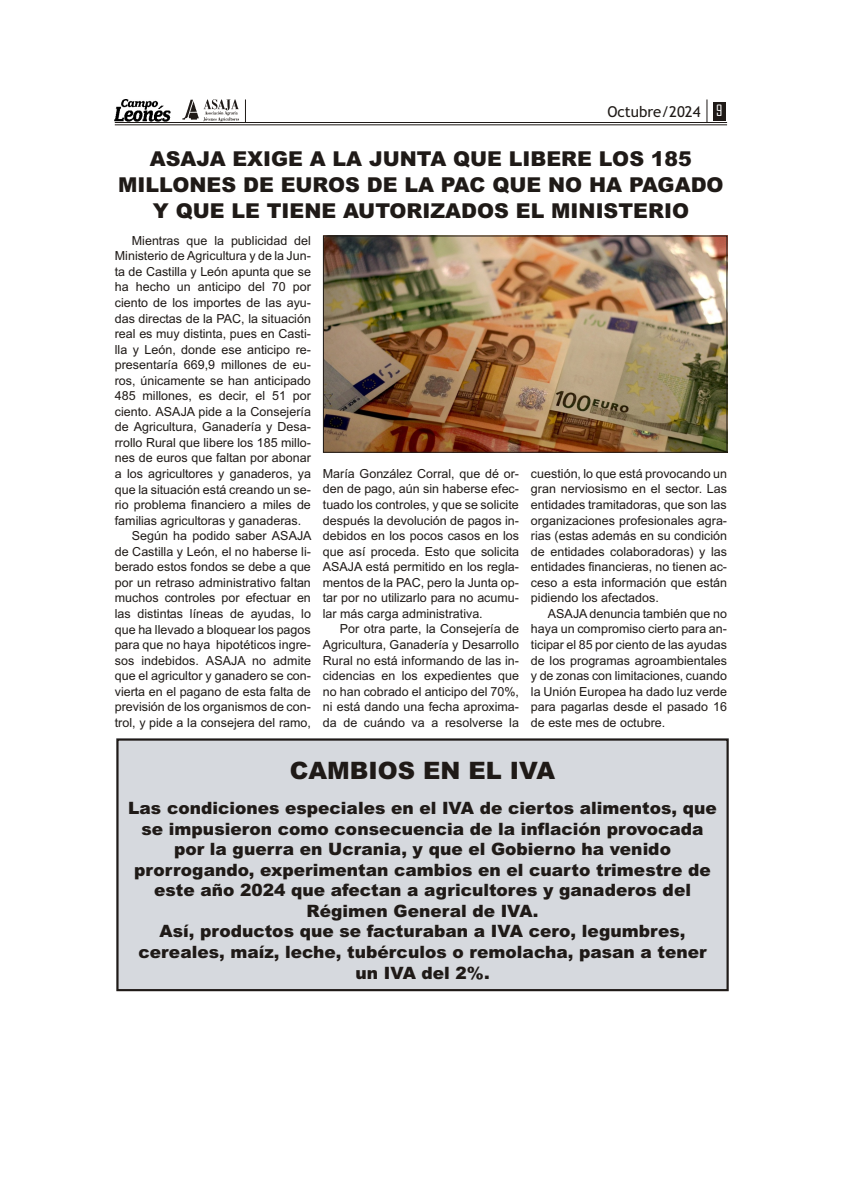
<style>
.page{position:relative;width:842px;height:1191px;background:#fff}
.page>*{position:absolute;margin:0;border:0;box-sizing:border-box;transform-origin:0 0}
.t1{font:900 24px "Arial";color:#1f1a17}
.t2{font:900 20.5px/25.7px "Arial";color:#1f1a17;text-align:center}
.t3{font:900 17px/20.6px "Arial";color:#1f1a17;text-align:center}
.t4{font:15px "Trebuchet MS";color:#1f1a17}
.t5{font:12.5px/15.6px "Arial";color:#1f1a17;text-align:justify}
.s1{font-family:"Agency FB";color:#fff}
</style>
<div class="page">
<img style="left:115px;top:100px;width:55px;height:22px">
<img style="left:182px;top:99px;width:57px;height:23px">
<div style="left:713px;top:102px;width:13px;height:18px;background:#1f1a17"></div>
<svg style="left:245px;top:99px;width:1px;height:23px"></svg>
<svg style="left:707px;top:99px;width:1px;height:23px"></svg>
<hr style="left:115px;top:125px;width:612px;height:1px;background:#1f1a17">
<hr style="left:115px;top:122px;width:612px;height:1px;background:#1f1a17">
<div style="left:116px;top:738px;width:613px;height:253px;background:#d6d9de"></div>
<div style="left:116px;top:738px;width:613px;height:253px;border:2px solid #1f1a17"></div>
<img style="left:325px;top:238px;width:400px;height:212px">
<div style="left:323px;top:236px;width:404px;height:216px;border:1px solid #1f1a17"></div>
<p class="t4" style="left:607px;top:106px;width:117px">Octubre/2024 <span class="s1">9</span></p>
<h2 class="t2" style="left:118px;top:148px;width:607px">ASAJA EXIGE A LA JUNTA QUE LIBERE LOS 185<br>MILLONES DE EUROS DE LA PAC QUE NO HA PAGADO<br>Y QUE LE TIENE AUTORIZADOS EL MINISTERIO</h2>
<p class="t5" style="left:132px;top:234px;width:181px">Mien tras que la pu bli ci dad del</p>
<p class="t5" style="left:115px;top:249px;width:198px">Mi nis te rio de Agri cul tu ra y de la Jun -</p>
<p class="t5" style="left:115px;top:265px;width:198px">ta de Cas ti lla y León apun ta que se</p>
<p class="t5" style="left:115px;top:280px;width:198px">ha he cho un an ti ci po del 70 por</p>
<p class="t5" style="left:115px;top:296px;width:198px">cien to de los impor tes de las ayu -</p>
<p class="t5" style="left:115px;top:311px;width:198px">das di rec tas de la PAC, la si tua ción</p>
<p class="t5" style="left:115px;top:327px;width:198px">real es muy dis tin ta, pues en Cas ti -</p>
<p class="t5" style="left:115px;top:343px;width:198px">lla y León, don de ese an ti ci po re -</p>
<p class="t5" style="left:115px;top:358px;width:198px">pre sen ta ría 669,9 mi llo nes de eu -</p>
<p class="t5" style="left:115px;top:374px;width:198px">ros, úni ca men te se han an ti ci pa do</p>
<p class="t5" style="left:115px;top:389px;width:198px">485 mi llo nes, es de cir, el 51 por</p>
<p class="t5" style="left:115px;top:405px;width:198px">cien to. ASAJA pi de a la Con se je ría</p>
<p class="t5" style="left:115px;top:420px;width:198px">de Agri cul tu ra, Ga na de ría y De sa -</p>
<p class="t5" style="left:115px;top:436px;width:198px">rro llo Ru ral que li be re los 185 mi llo -</p>
<p class="t5" style="left:115px;top:451px;width:198px">nes de eu ros que faltan por abo nar</p>
<p class="t5" style="left:115px;top:467px;width:198px">a los agri cul to res y ga na de ros, ya</p>
<p class="t5" style="left:115px;top:483px;width:198px">que la si tua ción es tá crean do un se -</p>
<p class="t5" style="left:115px;top:498px;width:198px">rio pro ble ma fi nan cie ro a mi les de</p>
<p class="t5" style="left:115px;top:514px;width:188px">fa mi lias agri cul to ras y ga na de ras.</p>
<p class="t5" style="left:132px;top:529px;width:181px">Se gún ha po di do sa ber ASAJA</p>
<p class="t5" style="left:115px;top:545px;width:198px">de Cas ti lla y León, el no ha ber se li -</p>
<p class="t5" style="left:115px;top:560px;width:198px">be ra do es tos fon dos se de be a que</p>
<p class="t5" style="left:115px;top:576px;width:198px">por un re tra so ad mi nis tra ti vo fal tan</p>
<p class="t5" style="left:115px;top:591px;width:198px">mu chos con tro les por efec tuar en</p>
<p class="t5" style="left:115px;top:607px;width:198px">las distin tas lí neas de ayu das, lo</p>
<p class="t5" style="left:115px;top:623px;width:197px">que ha lle va do a blo quear los pa gos</p>
<p class="t5" style="left:115px;top:638px;width:198px">pa ra que no ha ya hi po té ti cos in gre -</p>
<p class="t5" style="left:115px;top:654px;width:198px">sos in de bi dos. ASAJA no ad mi te</p>
<p class="t5" style="left:115px;top:669px;width:198px">que el agricul tor y ga na de ro se con -</p>
<p class="t5" style="left:115px;top:685px;width:198px">vier ta en el pa ga no de es ta fal ta de</p>
<p class="t5" style="left:115px;top:700px;width:198px">pre vi sión de los or ga nis mos de con -</p>
<p class="t5" style="left:115px;top:716px;width:198px">trol, y pi de a la con se je ra del ra mo,</p>
<p class="t5" style="left:323px;top:467px;width:198px">Ma ría Gon zá lez Co rral, que dé or - den de pa go, aún sin ha ber se efec - tua do los con tro les, y que se so li ci te des pués la de vo lu ción de pa gos in - de bi dos en los po cos ca sos en los que así pro ce da. Esto que so li ci ta ASAJA es tá per mi ti do en los re gla - men tos de la PAC, pe ro la Jun ta op - tar por no utili zar lo pa ra no acu mu - lar más car ga ad mi nis tra ti va.</p>
<p class="t5" style="left:323px;top:622px;width:198px;text-indent:17px">Por otra par te, la Con se je ría de Agri cul tu ra, Ga na de ría y De sa rro llo Ru ral no es tá in for man do de las in - ci den cias en los ex pe dien tes que no han co bra do el an ti ci po del 70%, ni es tá dan do una fe cha apro xi ma - da de cuán do va a re sol ver se la</p>
<p class="t5" style="left:531px;top:467px;width:198px">cues tión, lo que es tá pro vo can do un gran ner vio sis mo en el sector. Las en ti da des tra mi ta do ras, que son las or ga ni za cio nes pro fe sio na les agra - rias (es tas ade más en su con di ción de en ti da des co la bo ra do ras) y las en ti da des fi nan cie ras, no tie nen ac - ce so a es ta in for ma ción que es tán pi dien do los afec ta dos.</p>
<p class="t5" style="left:531px;top:607px;width:198px;text-indent:17px">ASAJA de nun cia tam bién que no ha ya un com pro mi so cier to pa ra an - ti ci par el 85 por cien to de las ayu das de los pro gra mas agroam bien ta les y de zo nas con li mi ta cio nes, cuan do la Unión Eu ro pea ha da do luz verde pa ra pa gar las des de el pa sa do 16 de es te mes de oc tu bre.</p>
<h1 class="t1" style="left:290px;top:761px;width:267px">CAMBIOS EN EL IVA</h1>
<p class="t3" style="left:128px;top:799px;width:590px">Las con di cio nes es pe cia les en el IVA de cier tos ali men tos, que se im pu sie ron co mo con se cuen cia de la in fla ción pro vo ca da por la gue rra en Ucra nia, y que el Go bierno ha ve ni do<br>pro rro gan do, ex pe ri men tan cam bios en el cuar to tri mes tre de es te año 2024 que afec tan a agri cul to res y ga na de ros del<br>Ré gi men Ge ne ral de IVA.<br>Así, pro duc tos que se fac tu raban a IVA ce ro, legum bres,<br>ce rea les, maíz, le che, tubérculos o remolacha, pasan a tener un IVA del 2%.</p>
</div>
